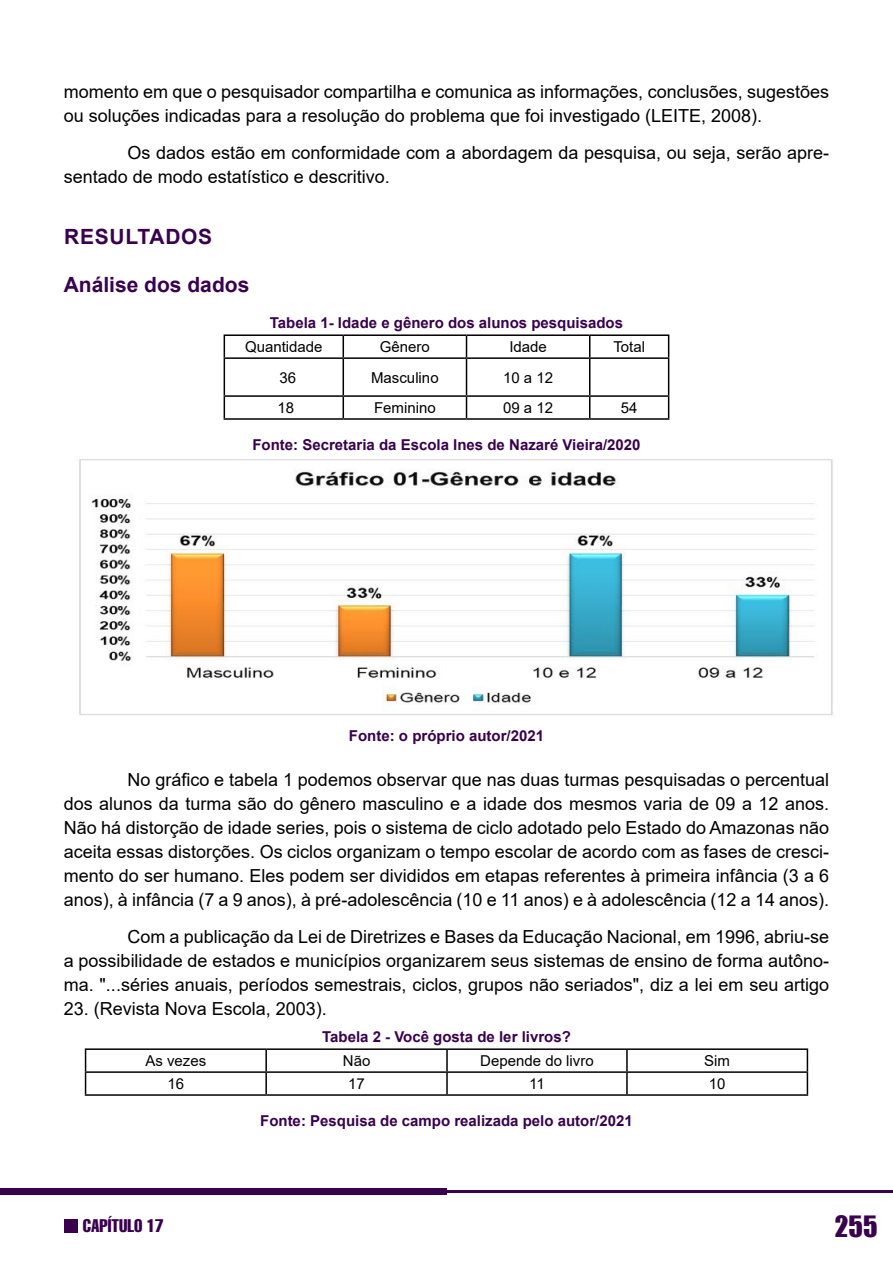
<style>
.page{position:relative;width:893px;height:1263px;background:#fff}
.page>*{position:absolute;margin:0;border:0;box-sizing:border-box;transform-origin:0 0}
.t1{font:27px "Impact";color:#39014e}
.t2{font:700 21px "Arial";color:#39014e}
.t3{font:700 21px "Arial";letter-spacing:.035em;color:#39014e}
.t4{font:18px/24px "Arial";color:#000}
.t5{font:extra-condensed 18px "Helvetica";color:#39014e}
.t6{font:700 15px "Arial";color:#39014e}
.t7{font:15px "Arial";color:#000}
</style>
<div class="page">
<div style="left:0;top:1188px;width:446px;height:7px;background:#39014e"></div>
<hr style="left:446px;top:1191px;width:447px;height:2px;background:#39014e">
<div style="left:65px;top:1219px;width:13px;height:14px;background:#39014e"></div>
<hr style="left:224px;top:334px;width:119px;height:2px;background:#000">
<svg style="left:224px;top:336px;width:1px;height:21px"></svg>
<hr style="left:343px;top:334px;width:123px;height:2px;background:#000">
<svg style="left:343px;top:336px;width:1px;height:21px"></svg>
<hr style="left:466px;top:334px;width:124px;height:2px;background:#000">
<svg style="left:466px;top:336px;width:1px;height:21px"></svg>
<hr style="left:590px;top:334px;width:79px;height:2px;background:#000">
<svg style="left:589px;top:336px;width:1px;height:21px"></svg>
<svg style="left:668px;top:336px;width:1px;height:21px"></svg>
<hr style="left:224px;top:357px;width:119px;height:2px;background:#000">
<hr style="left:224px;top:359px;width:1px;height:36px;background:#000">
<hr style="left:343px;top:357px;width:123px;height:2px;background:#000">
<hr style="left:343px;top:359px;width:1px;height:36px;background:#000">
<hr style="left:466px;top:357px;width:124px;height:2px;background:#000">
<hr style="left:466px;top:359px;width:1px;height:36px;background:#000">
<hr style="left:590px;top:357px;width:79px;height:2px;background:#000">
<hr style="left:589px;top:359px;width:1px;height:36px;background:#000">
<hr style="left:668px;top:359px;width:1px;height:36px;background:#000">
<hr style="left:224px;top:395px;width:119px;height:2px;background:#000">
<svg style="left:224px;top:397px;width:1px;height:21px"></svg>
<hr style="left:343px;top:395px;width:123px;height:2px;background:#000">
<svg style="left:343px;top:397px;width:1px;height:21px"></svg>
<hr style="left:466px;top:395px;width:124px;height:2px;background:#000">
<svg style="left:466px;top:397px;width:1px;height:21px"></svg>
<hr style="left:590px;top:395px;width:79px;height:2px;background:#000">
<svg style="left:589px;top:397px;width:1px;height:21px"></svg>
<svg style="left:668px;top:397px;width:1px;height:21px"></svg>
<hr style="left:224px;top:418px;width:119px;height:2px;background:#000">
<hr style="left:343px;top:418px;width:123px;height:2px;background:#000">
<hr style="left:466px;top:418px;width:124px;height:2px;background:#000">
<hr style="left:590px;top:418px;width:79px;height:2px;background:#000">
<hr style="left:85px;top:1048px;width:181px;height:2px;background:#000">
<hr style="left:266px;top:1048px;width:181px;height:2px;background:#000">
<hr style="left:265px;top:1050px;width:2px;height:21px;background:#000">
<hr style="left:447px;top:1048px;width:180px;height:2px;background:#000">
<hr style="left:446px;top:1050px;width:2px;height:21px;background:#000">
<hr style="left:627px;top:1048px;width:181px;height:2px;background:#000">
<hr style="left:626px;top:1050px;width:2px;height:21px;background:#000">
<hr style="left:85px;top:1071px;width:181px;height:2px;background:#000">
<svg style="left:85px;top:1050px;width:1px;height:44px"></svg>
<hr style="left:266px;top:1071px;width:181px;height:2px;background:#000">
<hr style="left:265px;top:1073px;width:2px;height:21px;background:#000">
<hr style="left:447px;top:1071px;width:180px;height:2px;background:#000">
<hr style="left:446px;top:1073px;width:2px;height:21px;background:#000">
<hr style="left:627px;top:1071px;width:181px;height:2px;background:#000">
<hr style="left:626px;top:1073px;width:2px;height:21px;background:#000">
<svg style="left:807px;top:1050px;width:1px;height:44px"></svg>
<hr style="left:85px;top:1094px;width:181px;height:2px;background:#000">
<hr style="left:266px;top:1094px;width:181px;height:2px;background:#000">
<hr style="left:447px;top:1094px;width:180px;height:2px;background:#000">
<hr style="left:627px;top:1094px;width:181px;height:2px;background:#000">
<img style="left:79px;top:459px;width:754px;height:256px">
<p class="t4" style="left:64px;top:80px;width:767px">momento em que o pesquisador compartilha e comunica as informações, conclusões, sugestões ou soluções indicadas para a resolução do problema que foi investigado (LEITE, 2008).</p>
<p class="t4" style="left:64px;top:140px;width:767px;text-indent:64px">Os dados estão em conformidade com a abordagem da pesquisa, ou seja, serão apre&shy;sentado de modo estatístico e descritivo.</p>
<p class="t3" style="left:64px;top:222px;width:150px">RESULTADOS</p>
<p class="t2" style="left:64px;top:270px;width:187px">Análise dos dados</p>
<p class="t6" style="left:270px;top:313px;width:355px">Tabela 1- Idade e gênero dos alunos pesquisados</p>
<p class="t7" style="left:245px;top:337px;width:79px">Quantidade</p>
<p class="t7" style="left:380px;top:337px;width:52px">Gênero</p>
<p class="t7" style="left:509px;top:337px;width:39px">Idade</p>
<p class="t7" style="left:613px;top:337px;width:33px">Total</p>
<p class="t7" style="left:280px;top:367px;width:18px">36</p>
<p class="t7" style="left:371px;top:367px;width:69px">Masculino</p>
<p class="t7" style="left:503px;top:367px;width:52px">10 a 12</p>
<p class="t7" style="left:278px;top:397px;width:18px">18</p>
<p class="t7" style="left:374px;top:397px;width:63px">Feminino</p>
<p class="t7" style="left:503px;top:397px;width:52px">09 a 12</p>
<p class="t7" style="left:621px;top:397px;width:18px">54</p>
<p class="t6" style="left:252px;top:434px;width:390px">Fonte: Secretaria da Escola Ines de Nazaré Vieira/2020</p>
<p class="t6" style="left:349px;top:725px;width:197px">Fonte: o próprio autor/2021</p>
<p class="t4" style="left:64px;top:767px;width:767px;text-align:justify;text-indent:64px">No gráfico e tabela 1 podemos observar que nas duas turmas pesquisadas o percentual dos alunos da turma são do gênero masculino e a idade dos mesmos varia de 09 a 12 anos.<br>Não há distorção de idade series, pois o sistema de ciclo adotado pelo Estado do Amazonas não aceita essas distorções. Os ciclos organizam o tempo escolar de acordo com as fases de cresci&shy;mento do ser humano. Eles podem ser divididos em etapas referentes à primeira infância (3 a 6 anos), à infância (7 a 9 anos), à pré-adolescência (10 e 11 anos) e à adolescência (12 a 14 anos).</p>
<p class="t4" style="left:64px;top:924px;width:767px;text-align:justify;text-indent:64px">Com a publicação da Lei de Diretrizes e Bases da Educação Nacional, em 1996, abriu-se a possibilidade de estados e municípios organizarem seus sistemas de ensino de forma autôno&shy;ma. "...séries anuais, períodos semestrais, ciclos, grupos não seriados", diz a lei em seu artigo</p>
<p class="t4" style="left:64px;top:996px;width:265px">23. (Revista Nova Escola, 2003).</p>
<p class="t6" style="left:322px;top:1026px;width:250px">Tabela 2 - Você gosta de ler livros?</p>
<p class="t7" style="left:145px;top:1050px;width:62px">As vezes</p>
<p class="t7" style="left:343px;top:1050px;width:29px">Não</p>
<p class="t7" style="left:480px;top:1050px;width:115px">Depende do livro</p>
<p class="t7" style="left:704px;top:1050px;width:27px">Sim</p>
<p class="t7" style="left:168px;top:1073px;width:18px">16</p>
<p class="t7" style="left:348px;top:1073px;width:18px">17</p>
<p class="t7" style="left:529px;top:1073px;width:17px">11</p>
<p class="t7" style="left:709px;top:1073px;width:18px">10</p>
<p class="t6" style="left:260px;top:1110px;width:374px">Fonte: Pesquisa de campo realizada pelo autor/2021</p>
<p class="t5" style="left:83px;top:1214px;width:82px">CAPÍTULO 17</p>
<h1 class="t1" style="left:835px;top:1206px;width:44px">255</h1>
</div>
